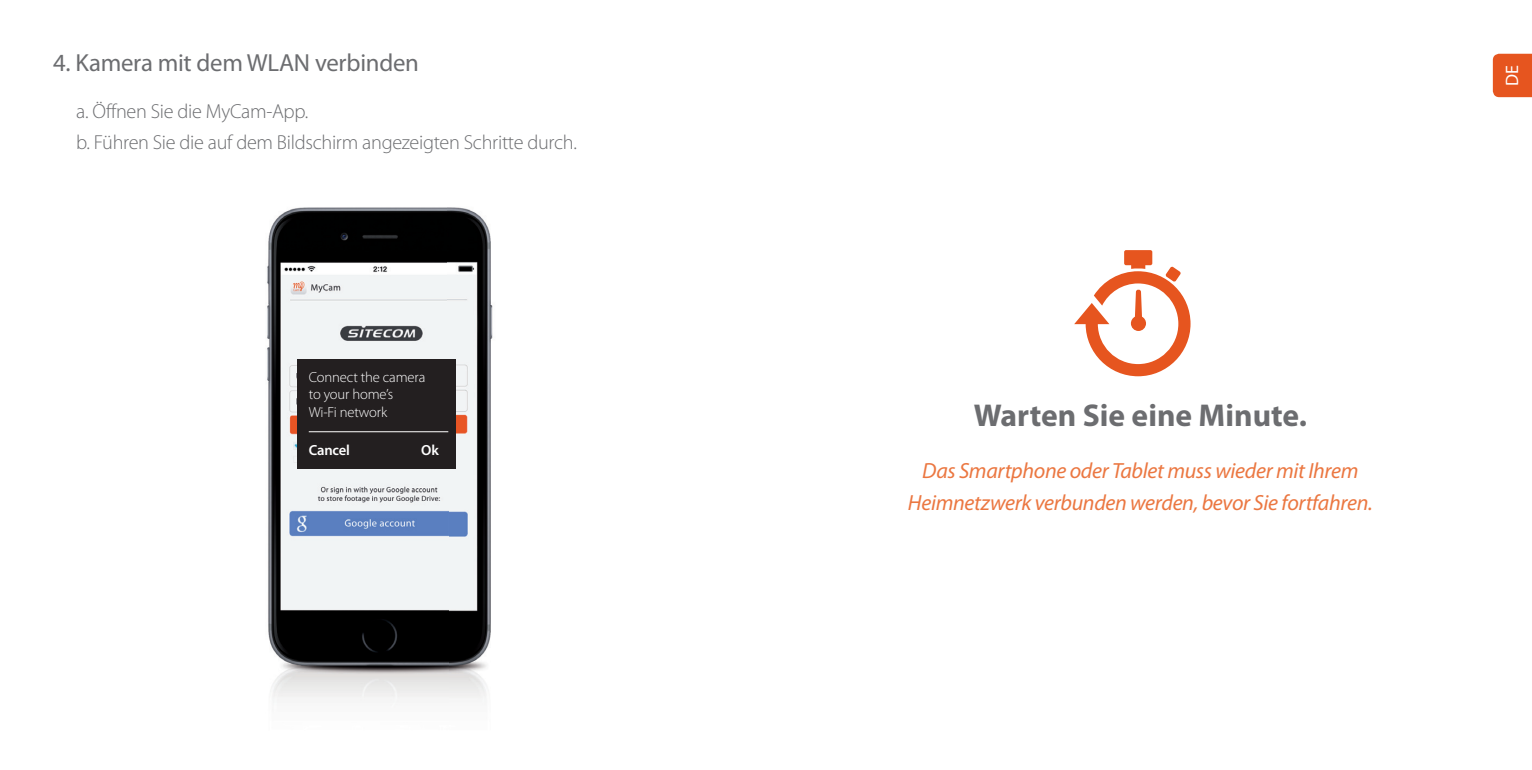
<style>
.page{position:relative;width:1532px;height:770px;background:#fff}
.page>*{position:absolute;margin:0;border:0;box-sizing:border-box;transform-origin:0 0}
.t1{font:700 31.5px "Myriad Pro";color:#6c6d70}
.t2{font:24.75px "Myriad Pro";letter-spacing:-.01em;color:#6c6d70}
.t3{font:italic 22.05px/31.9px "Myriad Pro";letter-spacing:-.015em;color:#eb7741;text-align:center}
.t4{font:300 20.25px/30.4px "Myriad Pro";letter-spacing:-.015em;color:#6c6d70}
.t5{font:18px "Myriad Pro";color:#fff}
.t6{font:300 14.62px/17.6px "Myriad Pro";letter-spacing:-.01em;color:#fff}
.t7{font:600 14.62px "Myriad Pro";letter-spacing:-.01em;color:#fff}
</style>
<div class="page">
<svg style="left:1074px;top:250px;width:116px;height:126px"></svg>
<div style="left:1493px;top:54px;width:39px;height:43px;background:#e6551f"></div>
<img style="left:267px;top:207px;width:226px;height:496px">
<div style="left:298px;top:359px;width:158px;height:109px;background:#231f20"></div>
<hr style="left:309px;top:431px;width:139px;height:1px;background:#fff">
<p class="t2" style="left:53px;top:47px;width:367px">4. Kamera mit dem WLAN verbinden</p>
<p class="t4" style="left:76px;top:96px;width:502px">a. Öffnen Sie die MyCam-App.<br>b. Führen Sie die auf dem Bildschirm angezeigten Schritte durch.</p>
<p class="t6" style="left:309px;top:368px;width:118px">Connect the camera to your home’s<br>Wi-Fi network</p>
<p class="t7" style="left:309px;top:440px;width:43px">Cancel</p>
<p class="t7" style="left:421px;top:440px;width:19px">Ok</p>
<h1 class="t1" style="left:974px;top:394px;width:335px">Warten Sie eine Minute.</h1>
<p class="t3" style="left:908px;top:453px;width:466px">Das Smartphone oder Tablet muss wieder mit Ihrem<br>Heimnetzwerk verbunden werden, bevor Sie fortfahren.</p>
<p class="t5" style="left:1501px;top:86px;width:22px;rotate:-90deg">DE</p>
</div>
